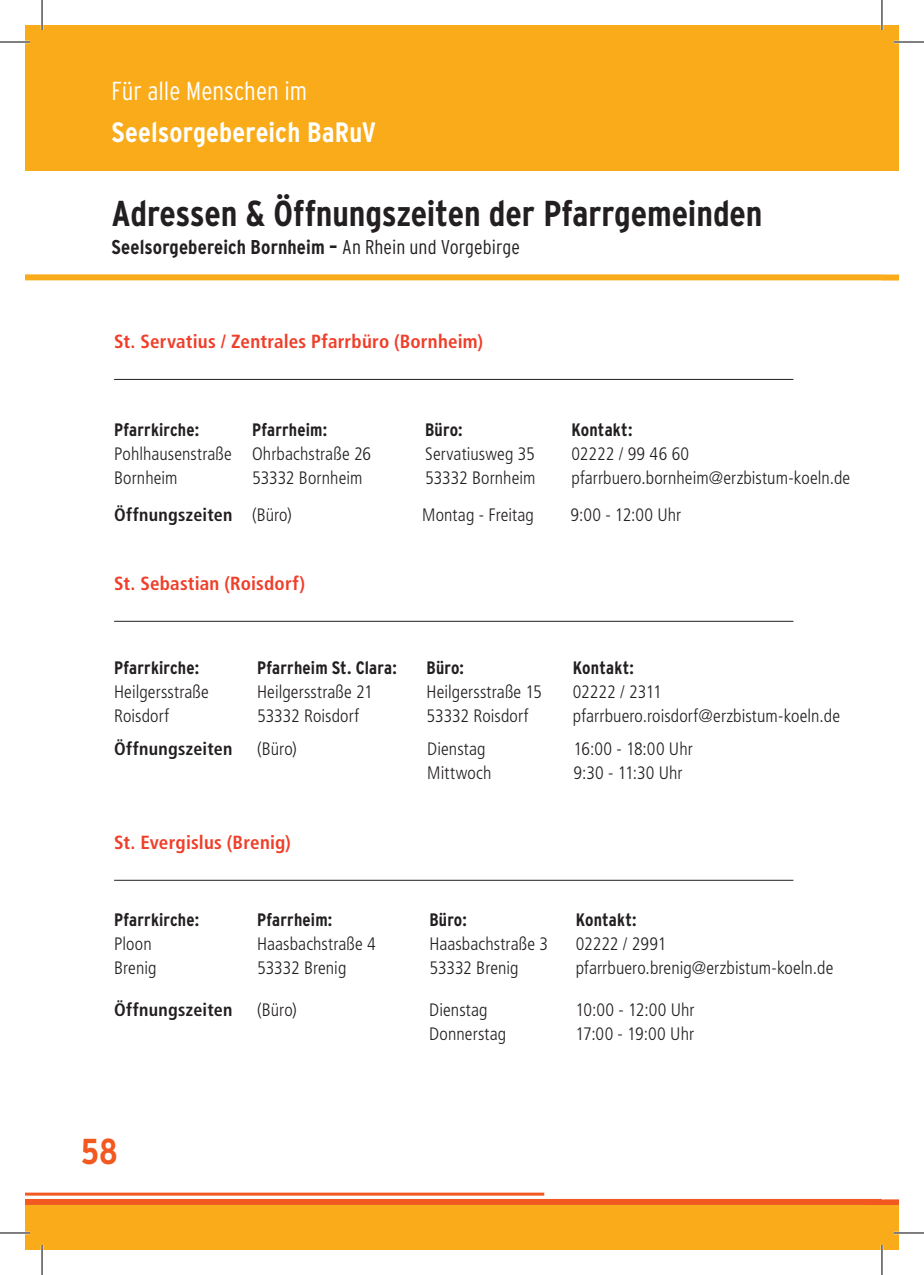
<style>
.page{position:relative;width:924px;height:1275px;background:#fff}
.page>*{position:absolute;margin:0;border:0;box-sizing:border-box;transform-origin:0 0}
.t1{font:700 36px "Interstate Condensed";letter-spacing:-.005em;color:#231f20}
.t2{font:700 36px "Interstate Condensed";color:#f15921}
.t3{font:700 28px "Interstate Condensed";letter-spacing:.005em;color:#fff}
.t4{font:300 26px "Interstate Condensed";color:#fff}
.t5{font:700 20px "Interstate Condensed";letter-spacing:.005em;color:#231f20}
.t6{font:700 condensed 19px "Frutiger LT Std";letter-spacing:.01em;color:#ef3e29}
.t7{font:300 condensed 18px/24px "Frutiger LT Std";letter-spacing:.005em;color:#231f20}
.t8{font:700 18px "Interstate Condensed";letter-spacing:.01em;color:#231f20}
.t9{font:700 condensed 18px "Frutiger LT Std";letter-spacing:.015em;color:#231f20}
.s1{font-weight:300}
</style>
<div class="page">
<div style="left:881px;top:274px;width:17px;height:6px;background:#faab1a"></div>
<div style="left:881px;top:25px;width:17px;height:145px;background:#faab1a"></div>
<div style="left:864px;top:1199px;width:34px;height:6px;background:#f15921"></div>
<div style="left:881px;top:1205px;width:17px;height:45px;background:#faab1a"></div>
<div style="left:25px;top:25px;width:856px;height:145px;background:#faab1a"></div>
<hr style="left:114px;top:379px;width:679px;height:1px;background:#231f20">
<hr style="left:114px;top:621px;width:679px;height:1px;background:#231f20">
<hr style="left:114px;top:879px;width:679px;height:1px;background:#231f20">
<div style="left:25px;top:274px;width:856px;height:6px;background:#faab1a"></div>
<hr style="left:25px;top:1192px;width:519px;height:3px;background:#f15921">
<div style="left:25px;top:1199px;width:856px;height:6px;background:#f15921"></div>
<div style="left:25px;top:1205px;width:856px;height:45px;background:#faab1a"></div>
<hr style="left:0;top:41px;width:30px;height:2px;background:#fff">
<hr style="left:893px;top:41px;width:30px;height:2px;background:#fff">
<hr style="left:0;top:1231px;width:30px;height:3px;background:#fff">
<hr style="left:893px;top:1231px;width:30px;height:3px;background:#fff">
<hr style="left:41px;top:0;width:2px;height:30px;background:#fff">
<hr style="left:41px;top:1245px;width:2px;height:30px;background:#fff">
<hr style="left:880px;top:0;width:2px;height:30px;background:#fff">
<hr style="left:880px;top:1245px;width:2px;height:30px;background:#fff">
<hr style="left:0;top:42px;width:30px;height:1px;background:#000">
<hr style="left:893px;top:42px;width:30px;height:1px;background:#000">
<hr style="left:0;top:1232px;width:30px;height:1px;background:#000">
<hr style="left:893px;top:1232px;width:30px;height:1px;background:#000">
<hr style="left:42px;top:0;width:1px;height:30px;background:#000">
<hr style="left:42px;top:1245px;width:1px;height:30px;background:#000">
<hr style="left:881px;top:0;width:1px;height:30px;background:#000">
<hr style="left:881px;top:1245px;width:1px;height:30px;background:#000">
<h3 class="t4" style="left:111px;top:76px;width:197px">Für alle Menschen im</h3>
<h2 class="t3" style="left:111px;top:117px;width:266px">Seelsorgebereich BaRuV</h2>
<h1 class="t1" style="left:111px;top:193px;width:652px">Adressen &amp; Öffnungszeiten der Pfarrgemeinden</h1>
<p class="t5" style="left:111px;top:236px;width:410px">Seelsorgebereich Bornheim – <span class="s1">An Rhein und Vorgebirge</span></p>
<p class="t6" style="left:114px;top:330px;width:370px">St. Servatius / Zentrales Pfarrbüro (Bornheim)</p>
<p class="t8" style="left:114px;top:420px;width:87px">Pfarrkirche:</p>
<p class="t7" style="left:114px;top:442px;width:119px">Pohlhausenstraße<br>Bornheim</p>
<p class="t8" style="left:252px;top:420px;width:77px">Pfarrheim:</p>
<p class="t7" style="left:252px;top:442px;width:121px">Ohrbachstraße 26<br>53332 Bornheim</p>
<p class="t8" style="left:425px;top:420px;width:39px">Büro:</p>
<p class="t7" style="left:425px;top:442px;width:112px">Servatiusweg 35<br>53332 Bornheim</p>
<p class="t8" style="left:571px;top:420px;width:62px">Kontakt:</p>
<p class="t7" style="left:571px;top:442px;width:280px">02222 / 99 46 60 pfarrbuero.bornheim@erzbistum-koeln.de</p>
<p class="t9" style="left:114px;top:503px;width:179px">Öffnungszeiten <span class="s1">(Büro)</span></p>
<p class="t7" style="left:422px;top:502px;width:113px">Montag - Freitag</p>
<p class="t7" style="left:570px;top:502px;width:112px">9:00 - 12:00 Uhr</p>
<p class="t6" style="left:114px;top:572px;width:192px">St. Sebastian (Roisdorf)</p>
<p class="t8" style="left:114px;top:658px;width:87px">Pfarrkirche:</p>
<p class="t7" style="left:114px;top:680px;width:96px">Heilgersstraße<br>Roisdorf</p>
<p class="t8" style="left:257px;top:658px;width:141px">Pfarrheim St. Clara:</p>
<p class="t7" style="left:257px;top:680px;width:117px">Heilgersstraße 21<br>53332 Roisdorf</p>
<p class="t8" style="left:426px;top:658px;width:39px">Büro:</p>
<p class="t7" style="left:426px;top:680px;width:117px">Heilgersstraße 15<br>53332 Roisdorf</p>
<p class="t8" style="left:572px;top:658px;width:62px">Kontakt:</p>
<p class="t7" style="left:572px;top:680px;width:268px">02222 / 2311 pfarrbuero.roisdorf@erzbistum-koeln.de</p>
<p class="t9" style="left:114px;top:738px;width:120px">Öffnungszeiten</p>
<p class="t7" style="left:257px;top:737px;width:41px">(Büro)</p>
<p class="t7" style="left:427px;top:737px;width:60px">Dienstag</p>
<p class="t7" style="left:573px;top:737px;width:121px">16:00 - 18:00 Uhr</p>
<p class="t7" style="left:427px;top:761px;width:66px">Mittwoch</p>
<p class="t7" style="left:573px;top:761px;width:111px">9:30 - 11:30 Uhr</p>
<p class="t6" style="left:114px;top:831px;width:178px">St. Evergislus (Brenig)</p>
<p class="t8" style="left:114px;top:910px;width:87px">Pfarrkirche:</p>
<p class="t7" style="left:114px;top:932px;width:44px">Ploon<br>Brenig</p>
<p class="t8" style="left:257px;top:910px;width:77px">Pfarrheim:</p>
<p class="t7" style="left:257px;top:932px;width:120px">Haasbachstraße 4<br>53332 Brenig</p>
<p class="t8" style="left:429px;top:910px;width:39px">Büro:</p>
<p class="t7" style="left:429px;top:932px;width:120px">Haasbachstraße 3<br>53332 Brenig</p>
<p class="t8" style="left:575px;top:910px;width:62px">Kontakt:</p>
<p class="t7" style="left:575px;top:932px;width:259px">02222 / 2991 pfarrbuero.brenig@erzbistum-koeln.de</p>
<p class="t9" style="left:114px;top:999px;width:120px">Öffnungszeiten</p>
<p class="t7" style="left:257px;top:998px;width:41px">(Büro)</p>
<p class="t7" style="left:429px;top:998px;width:60px">Dienstag</p>
<p class="t7" style="left:575px;top:998px;width:120px">10:00 - 12:00 Uhr</p>
<p class="t7" style="left:429px;top:1022px;width:78px">Donnerstag</p>
<p class="t7" style="left:575px;top:1022px;width:120px">17:00 - 19:00 Uhr</p>
<h1 class="t2" style="left:81px;top:1131px;width:38px">58</h1>
</div>
